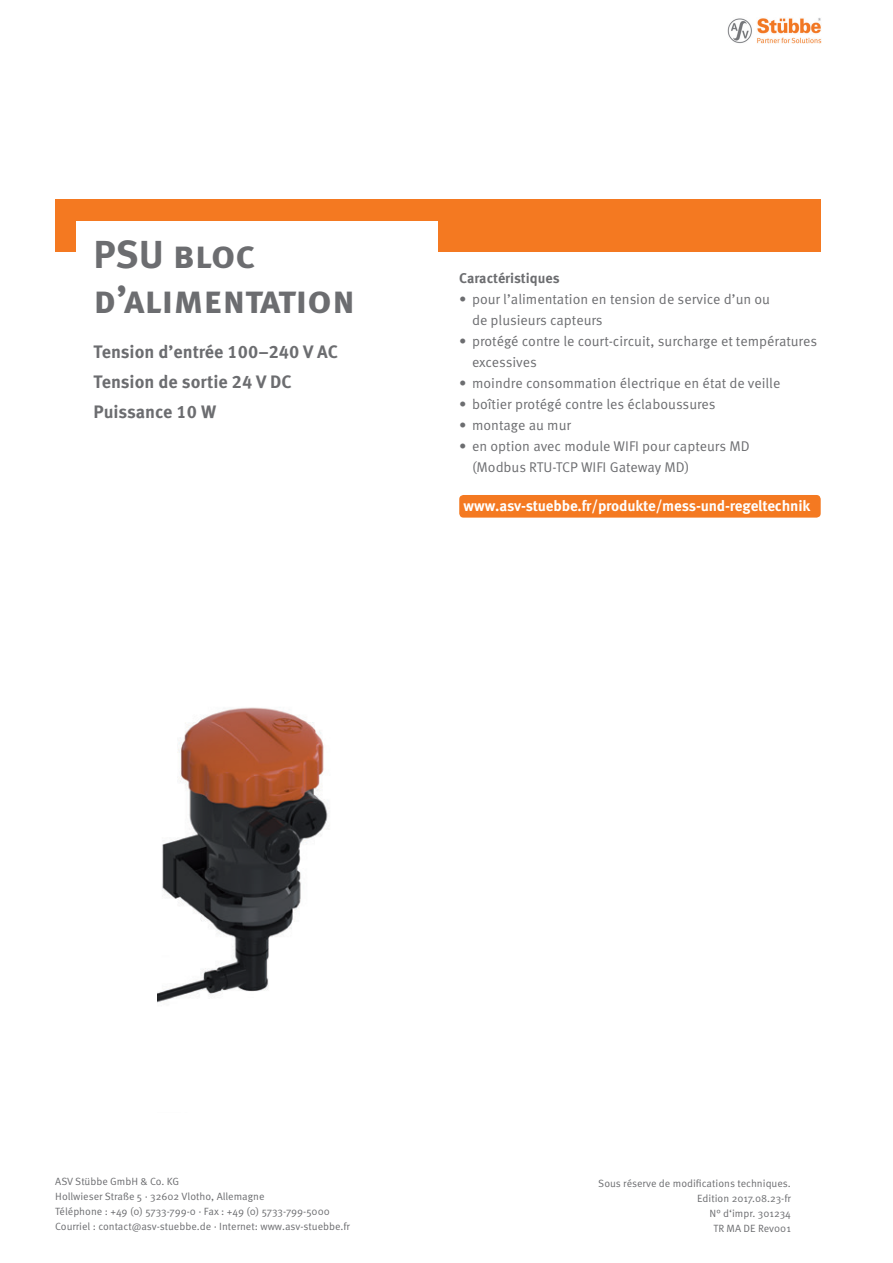
<style>
.page{position:relative;width:893px;height:1263px;background:#fff}
.page>*{position:absolute;margin:0;border:0;box-sizing:border-box;transform-origin:0 0}
.t1{font:700 39px/45px "Meta Pro";letter-spacing:-.01em;color:#6c6d70}
.t2{font:700 18px/30px "Meta Pro";color:#6c6d70}
.t3{font:700 15px "Meta Pro";letter-spacing:-.015em;color:#fff}
.t4{font:14.1px/21px "Meta Pro Norm";color:#6c6d70}
.t5{font:700 14.1px "Meta Pro";color:#6c6d70}
.t6{font:10.5px/15px "Meta Pro Norm";color:#6c6d70}
</style>
<div class="page">
<img style="left:728px;top:18px;width:94px;height:26px">
<div style="left:55px;top:200px;width:766px;height:52px;background:#f47921"></div>
<div style="left:77px;top:221px;width:361px;height:259px;background:#fff"></div>
<img style="left:157px;top:707px;width:171px;height:296px">
<div style="left:459px;top:495px;width:362px;height:23px;background:#f47921;border-radius:4px"></div>
<h1 class="t1" style="left:94px;top:229px;width:263px">PSU bloc d’alimentation</h1>
<p class="t2" style="left:94px;top:335px;width:246px">Tension d’entrée 100–240 V AC<br>Tension de sortie 24 V DC<br>Puissance 10 W</p>
<p class="t5" style="left:459px;top:267px;width:102px">Caractéristiques</p>
<p class="t4" style="left:472px;top:287px;width:300px;text-indent:-13px">• pour l’alimentation en tension de service d’un ou de plusieurs capteurs</p>
<p class="t4" style="left:472px;top:329px;width:347px;text-indent:-13px">• protégé contre le court-circuit, surcharge et températures excessives</p>
<p class="t4" style="left:459px;top:371px;width:323px">• moindre consommation électrique en état de veille</p>
<p class="t4" style="left:459px;top:392px;width:258px">• boîtier protégé contre les éclaboussures</p>
<p class="t4" style="left:459px;top:413px;width:113px">• montage au mur</p>
<p class="t4" style="left:472px;top:434px;width:279px;text-indent:-13px">• en option avec module WIFI pour capteurs MD (Modbus RTU-TCP WIFI Gateway MD)</p>
<p class="t3" style="left:463px;top:494px;width:348px">www.asv-stuebbe.fr/produkte/mess-und-regeltechnik</p>
<p class="t6" style="left:55px;top:1173px;width:296px">ASV Stübbe GmbH &amp; Co. KG<br>Hollwieser Straße 5 · 32602 Vlotho, Allemagne<br>Téléphone : +49 (0) 5733-799-0 · Fax : +49 (0) 5733-799-5000<br>Courriel : contact@asv-stuebbe.de · Internet: www.asv-stuebbe.fr</p>
<p class="t6" style="left:598px;top:1175px;width:194px;text-align:right">Sous réserve de modifications techniques.<br>Edition 2017.08.23-fr<br>N° d‘impr. 301234<br>TR MA DE Rev001</p>
</div>
